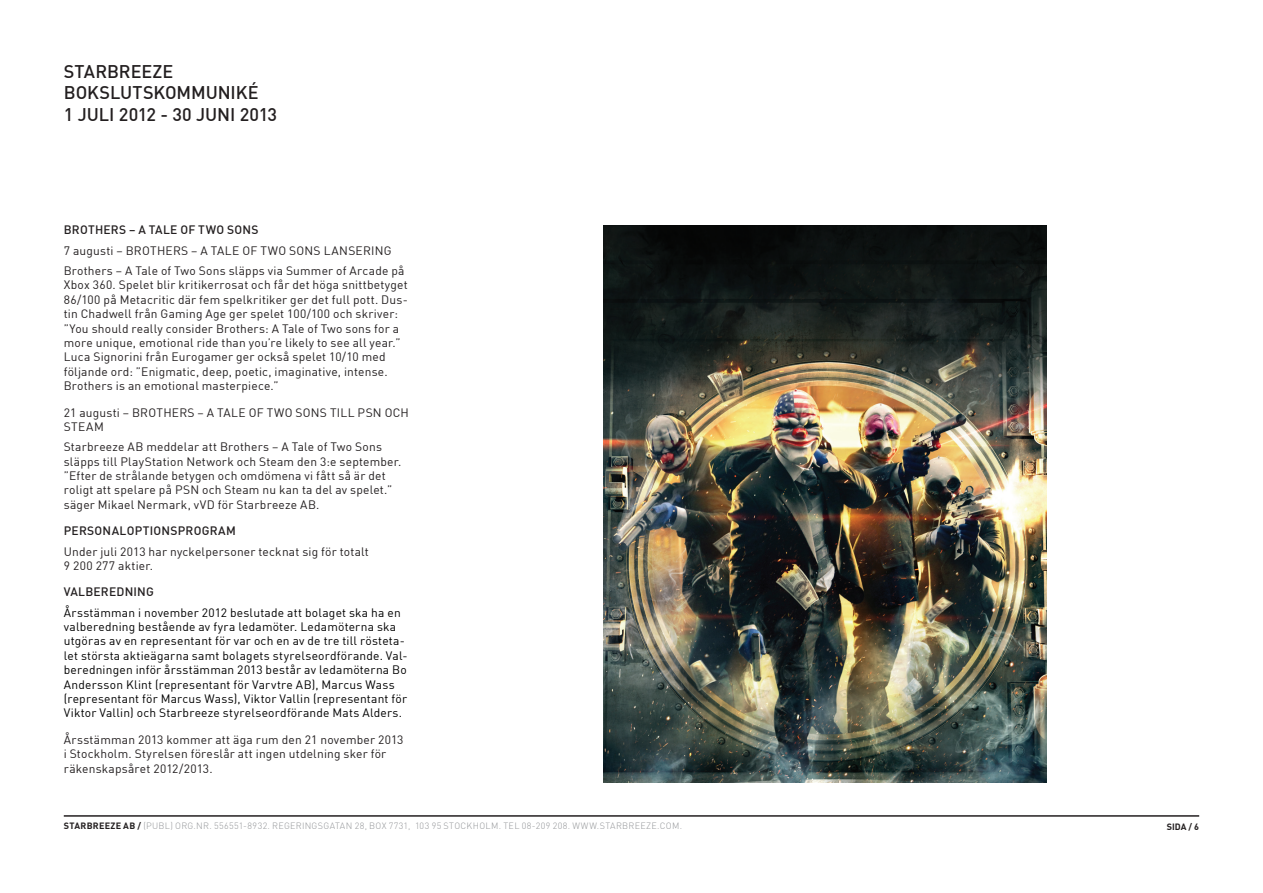
<style>
.page{position:relative;width:1263px;height:893px;background:#fff}
.page>*{position:absolute;margin:0;border:0;box-sizing:border-box;transform-origin:0 0}
.t1{font:500 18px/21.6px "DIN Offc";letter-spacing:-.005em;color:#231f20}
.t2{font:12px/14.4px "DIN Offc";letter-spacing:.015em;color:#231f20}
.t3{font:12px/14.4px "DIN Offc";letter-spacing:.015em;color:#000}
.t4{font:500 12px "DIN Offc";letter-spacing:.02em;color:#231f20}
.t5{font:300 9px "DIN Offc";letter-spacing:.045em;color:#939598}
.t6{font:700 9px "DIN Offc";color:#231f20}
.s1{font-weight:700;color:#231f20}
</style>
<div class="page">
<img style="left:603px;top:225px;width:444px;height:558px">
<hr style="left:64px;top:815px;width:1135px;height:2px;background:#231f20">
<h1 class="t1" style="left:64px;top:60px;width:23px">STARBREEZE<br>BOKS</h1>
<h1 class="t1" style="left:64px;top:81px;width:215px;text-indent:142px">UNIKÉ<br>1 JULI 2012 - 30 JUNI 2013</h1>
<h1 class="t1" style="left:110px;top:81px;width:36px">LUTSKOMM</h1>
<p class="t4" style="left:64px;top:222px;width:196px">BROTHERS – A TALE OF TWO SONS</p>
<p class="t2" style="left:64px;top:240px;width:342px;line-height:20.4px">7 augusti – BROTHERS – A TALE OF TWO SONS LANSERING<br>Brothers – A Tale of Two Sons släpps via Summer of Arcade på</p>
<p class="t2" style="left:64px;top:278px;width:346px">Xbox 360. Spelet blir kritikerrosat och får det höga snittbetyget 86/100 på Metacritic där fem spelkritiker ger det full pott. Dus&shy;tin Chadwell från Gaming Age ger spelet 100/100 och skriver: ”You should really consider Brothers: A Tale of Two sons for a more unique, emotional ride than you’re likely to see all year.” Luca Signorini från Eurogamer ger också spelet 10/10 med följande ord: ”Enigmatic, deep, poetic, imaginative, intense.<br>Brothers is an emotional masterpiece.”</p>
<p class="t2" style="left:64px;top:405px;width:347px">21 augusti – BROTHERS – A TALE OF TWO SONS TILL PSN OCH<br>STEAM</p>
<p class="t2" style="left:64px;top:439px;width:339px">Starbreeze AB meddelar att Brothers – A Tale of Two Sons släpps till PlayStation Network och Steam den 3:e september. ”Efter de strålande betygen och omdömena vi fått så är det roligt att spelare på PSN och Steam nu kan ta del av spelet.” säger Mikael Nermark, vVD för Starbreeze AB.</p>
<p class="t4" style="left:64px;top:523px;width:174px">PERSONALOPTI ONSPROGRAM</p>
<p class="t2" style="left:64px;top:544px;width:307px">Under juli 2013 har nyckelpersoner tecknat sig för totalt<br>9 200 277 aktier.</p>
<p class="t4" style="left:64px;top:584px;width:61px">VALBEREDNIN</p>
<p class="t4" style="left:146px;top:584px;width:9px">G</p>
<p class="t3" style="left:64px;top:605px;width:345px">Årsstämman i november 2012 beslutade att bolaget ska ha en valberedning bestående av fyra ledamöter. Ledamöterna ska utgöras av en representant för var och en av de tre till rösteta&shy;let största aktieägarna samt bolagets styrelseordförande. Val&shy;beredningen inför årsstämman 2013 består av ledamöterna Bo Andersson Klint (representant för Varvtre AB), Marcus Wass (representant för Marcus Wass), Viktor Vallin (representant för Viktor Vallin) och Starbreeze styrelseordförande Mats Alders.</p>
<p class="t2" style="left:64px;top:732px;width:341px">Årsstämman 2013 kommer att äga rum den 21 november 2013 i Stockholm. Styrelsen föreslår att ingen utdelning sker för räkenskapsåret 2012/2013.</p>
<p class="t5" style="left:64px;top:820px;width:386px"><span class="s1">STARBREEZE AB /</span> (PUBL) ORG.NR. 556551-8932. REGERINGSGATAN 28, BOX 7731, 103 95 STO</p>
<p class="t5" style="left:461px;top:820px;width:163px">CKHOLM. TEL 08-209 208. WWW.STARBR</p>
<p class="t5" style="left:635px;top:820px;width:49px">EEZE.COM.</p>
<p class="t6" style="left:1167px;top:821px;width:34px">SIDA / 6</p>
</div>
